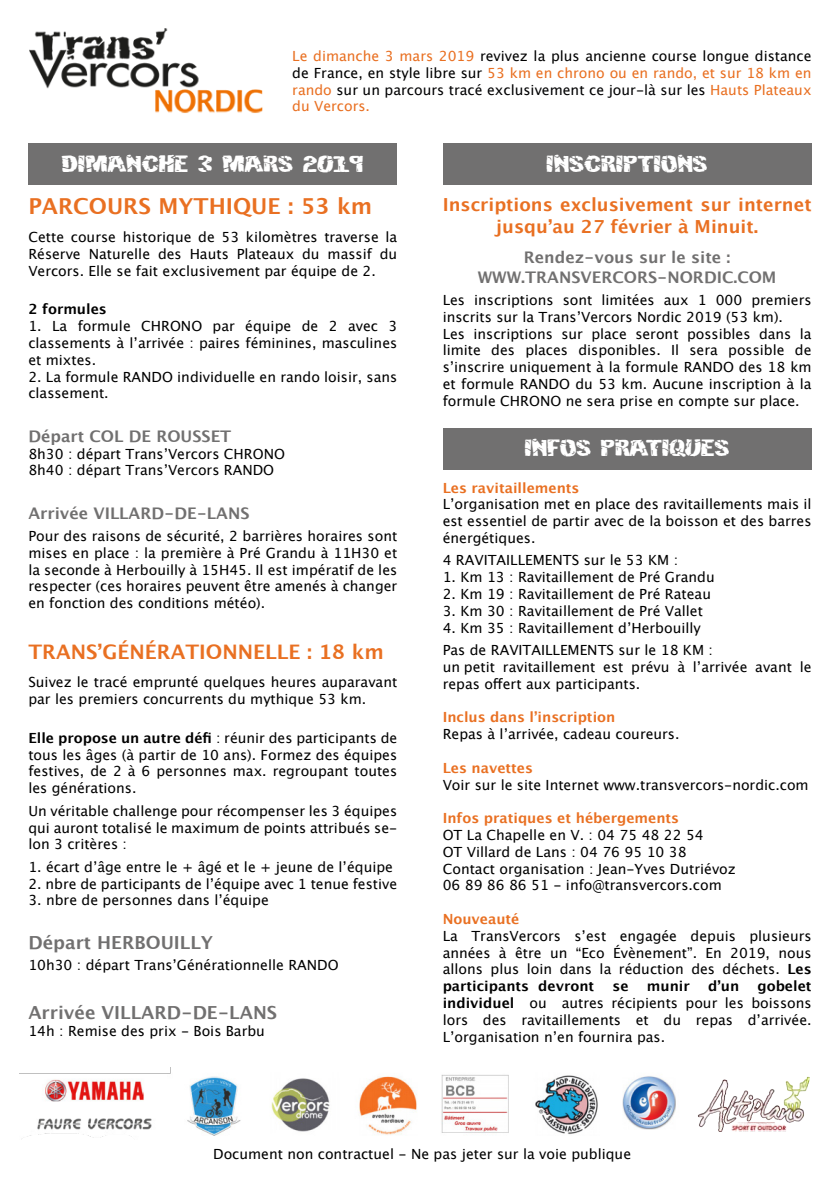
<style>
.page{position:relative;width:840px;height:1191px;background:#fff}
.page>*{position:absolute;margin:0;border:0;box-sizing:border-box;transform-origin:0 0}
.t1{font:24px "Hulkbusters";color:#fff}
.t2{font:700 22px "Lucida Grande";color:#e97022}
.t3{font:700 20px "Lucida Grande";color:#e97022}
.t4{font:700 18px/21.6px "Lucida Grande";color:#e97022;text-align:center}
.t5{font:700 18px "Lucida Grande";color:#717070}
.t6{font:700 16px/19.2px "Lucida Grande";color:#717070;text-align:center}
.t7{font:14px/16.8px "Lucida Grande";color:#000;text-align:justify}
.t8{font:14px/16.8px "Lucida Grande";color:#e97022;text-align:justify}
.t9{font:700 14px "Lucida Grande";color:#e97022}
.t10{font:700 14px "Lucida Grande";color:#000}
.s1{color:#000}
.s2{color:#020203}
.s3{font-weight:700}
</style>
<div class="page">
<img style="left:29px;top:28px;width:233px;height:85px">
<div style="left:28px;top:143px;width:369px;height:42px;background:#717070"></div>
<div style="left:442px;top:143px;width:369px;height:42px;background:#717070"></div>
<div style="left:442px;top:428px;width:369px;height:42px;background:#717070"></div>
<img style="left:20px;top:1067px;width:656px;height:71px">
<img style="left:698px;top:1076px;width:111px;height:55px">
<p class="t8" style="left:292px;top:48px;width:520px">Le dimanche 3 mars 2019 <span class="s1">revivez la plus ancienne course longue distance de France, en style libre sur</span> 53 km en chrono ou en rando, et sur 18 km en rando <span class="s2">sur un parcours tracé exclusivement ce jour-là sur les</span> Hauts Plateaux du Vercors.</p>
<h1 class="t1" style="left:62px;top:153px;width:303px">DIMANCHE 3 MARS 2019</h1>
<h2 class="t2" style="left:28px;top:188px;width:345px">PARCOURS MYTHIQUE : 53 km</h2>
<p class="t7" style="left:28px;top:229px;width:370px">Cette course historique de 53 kilomètres traverse la Réserve Naturelle des Hauts Plateaux du massif du Vercors. Elle se fait exclusivement par équipe de 2.</p>
<p class="t10" style="left:28px;top:298px;width:80px">2 formules</p>
<p class="t7" style="left:28px;top:318px;width:370px">1. La formule CHRONO par équipe de 2 avec 3 classements à l’arrivée : paires féminines, masculines et mixtes.</p>
<p class="t7" style="left:28px;top:368px;width:370px">2. La formule RANDO individuelle en rando loisir, sans classement.</p>
<p class="t6" style="left:28px;top:426px;width:204px">Départ COL DE ROUSSET</p>
<p class="t7" style="left:28px;top:445px;width:258px">8h30 : départ Trans’Vercors CHRONO<br>8h40 : départ Trans’Vercors RANDO</p>
<p class="t6" style="left:28px;top:503px;width:222px">Arrivée VILLARD-DE-LANS</p>
<p class="t7" style="left:28px;top:528px;width:370px">Pour des raisons de sécurité, 2 barrières horaires sont mises en place : la première à Pré Grandu à 11H30 et la seconde à Herbouilly à 15H45. Il est impératif de les respecter (ces horaires peuvent être amenés à changer en fonction des conditions météo).</p>
<h3 class="t3" style="left:28px;top:635px;width:357px">TRANS’GÉNÉRATIONNELLE : 18 km</h3>
<p class="t7" style="left:28px;top:673px;width:370px">Suivez le tracé emprunté quelques heures auparavant par les premiers concurrents du mythique 53 km.</p>
<p class="t7" style="left:28px;top:729px;width:370px"><span class="s3">Elle propose un autre défi</span> : réunir des participants de tous les âges (à partir de 10 ans). Formez des équipes festives, de 2 à 6 personnes max. regroupant toutes les générations.</p>
<p class="t7" style="left:28px;top:802px;width:370px">Un véritable challenge pour récompenser les 3 équipes qui auront totalisé le maximum de points attribués se&shy;lon 3 critères :</p>
<p class="t7" style="left:28px;top:858px;width:366px">1. écart d’âge entre le + âgé et le + jeune de l’équipe</p>
<p class="t7" style="left:28px;top:875px;width:370px">2. nbre de participants de l’équipe avec 1 tenue festive</p>
<p class="t7" style="left:28px;top:892px;width:242px">3. nbre de personnes dans l’équipe</p>
<p class="t5" style="left:28px;top:927px;width:186px">Départ HERBOUILLY</p>
<p class="t7" style="left:28px;top:957px;width:311px">10h30 : départ Trans’Générationnelle RANDO</p>
<p class="t5" style="left:28px;top:998px;width:250px">Arrivée VILLARD-DE-LANS</p>
<p class="t7" style="left:28px;top:1022px;width:238px">14h : Remise des prix - Bois Barbu</p>
<h1 class="t1" style="left:546px;top:153px;width:162px">INSCRIPTIONS</h1>
<p class="t4" style="left:442px;top:194px;width:370px">Inscriptions exclusivement sur internet jusqu’au 27 février à Minuit.</p>
<p class="t6" style="left:477px;top:248px;width:300px">Rendez-vous sur le site :<br>WWW.TRANSVERCORS-NORDIC.COM</p>
<p class="t7" style="left:442px;top:292px;width:370px;text-align:left">Les inscriptions sont limitées aux 1 000 premiers inscrits sur la Trans’Vercors Nordic 2019 (53 km).<br>Les inscriptions sur place seront possibles dans la limite des places disponibles. Il sera possible de s’inscrire uniquement à la formule RANDO des 18 km et formule RANDO du 53 km. Aucune inscription à la formule CHRONO ne sera prise en compte sur place.</p>
<h1 class="t1" style="left:524px;top:438px;width:206px">INFOS PRATIQUES</h1>
<p class="t9" style="left:442px;top:476px;width:138px">Les ravitaillements</p>
<p class="t7" style="left:442px;top:496px;width:370px">L’organisation met en place des ravitaillements mais il est essentiel de partir avec de la boisson et des barres énergétiques.</p>
<p class="t7" style="left:442px;top:552px;width:237px">4 RAVITAILLEMENTS sur le 53 KM :</p>
<p class="t7" style="left:442px;top:569px;width:273px">1. Km 13 : Ravitaillement de Pré Grandu</p>
<p class="t7" style="left:442px;top:586px;width:270px">2. Km 19 : Ravitaillement de Pré Rateau</p>
<p class="t7" style="left:442px;top:602px;width:262px">3. Km 30 : Ravitaillement de Pré Vallet</p>
<p class="t7" style="left:442px;top:616px;width:272px;line-height:22.4px">4. Km 35 : Ravitaillement d’Herbouilly<br>Pas de RAVITAILLEMENTS sur le 18 KM :</p>
<p class="t7" style="left:442px;top:658px;width:370px">un petit ravitaillement est prévu à l’arrivée avant le repas offert aux participants.</p>
<p class="t9" style="left:442px;top:706px;width:174px">Inclus dans l’inscription</p>
<p class="t7" style="left:442px;top:726px;width:238px">Repas à l’arrivée, cadeau coureurs.</p>
<p class="t9" style="left:442px;top:756px;width:92px">Les navettes</p>
<p class="t7" style="left:442px;top:776px;width:367px">Voir sur le site Internet www.transvercors-nordic.com</p>
<p class="t9" style="left:442px;top:807px;width:238px">Infos pratiques et hébergements</p>
<p class="t7" style="left:442px;top:826px;width:294px;text-align:left">OT La Chapelle en V. : 04 75 48 22 54<br>OT Villard de Lans : 04 76 95 10 38<br>Contact organisation : Jean-Yves Dutriévoz 06 89 86 86 51 - info@transvercors.com</p>
<p class="t9" style="left:442px;top:907px;width:78px">Nouveauté</p>
<p class="t7" style="left:442px;top:927px;width:370px">La TransVercors s’est engagée depuis plusieurs années à être un “Eco Évènement”. En 2019, nous allons plus loin dans la réduction des déchets. <span class="s3">Les participants devront</span></p>
<p class="t7" style="left:442px;top:978px;width:370px;text-indent:314px"><span class="s3">gobelet individuel</span> ou autres récipients pour les boissons lors des ravitaillements et du repas d’arrivée.<br>L’organisation n’en fournira pas.</p>
<p class="t10" style="left:612px;top:975px;width:18px">se</p>
<p class="t10" style="left:646px;top:975px;width:44px">munir</p>
<p class="t10" style="left:707px;top:975px;width:33px">d’un</p>
<p class="t7" style="left:213px;top:1146px;width:419px">Document non contractuel - Ne pas jeter sur la voie publique</p>
</div>
